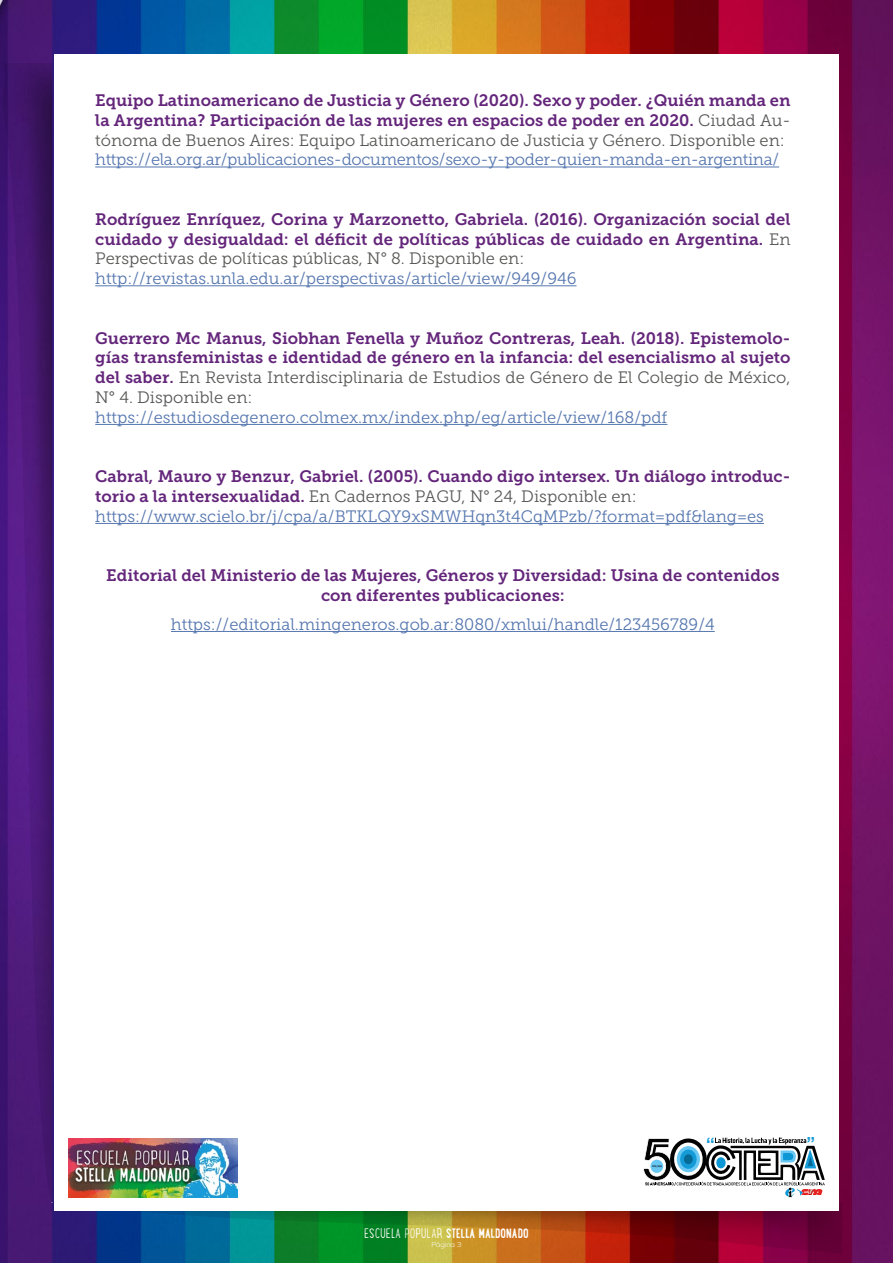
<style>
.page{position:relative;width:893px;height:1263px;background:#fff}
.page>*{position:absolute;margin:0;border:0;box-sizing:border-box;transform-origin:0 0}
.t1{font:700 17.4px "Arial";color:#0e97d5}
.t2{font:16.5px/19.8px "Museo Slab 700";color:#64267b}
.t3{font:16.5px/19.8px "Museo Slab 300";color:#5576af}
.t4{font:16.5px/19.8px "Museo Slab 300";color:#575756}
.t5{font:16.5px "Museo Slab 300";letter-spacing:-.02em;color:#5576af}
.t6{font:700 12px "Lunch Box";color:#fff}
.t7{font:300 7.5px "Graphie";color:#fff}
.t8{font:italic 700 6.45px "Arial";color:#fff}
.s1{font-family:"Museo Slab 300";color:#575756}
.s2{font-family:"Museo Slab 700";color:#64267b}
.s3{color:#575756}
.s4{font-weight:300}
</style>
<div class="page">
<img style="left:0;top:0;width:893px;height:1263px">
<img style="left:1px;top:63px;width:51px;height:1145px">
<img style="left:47px;top:1202px;width:795px;height:52px">
<div style="left:54px;top:54px;width:785px;height:1157px;background:#fff"></div>
<hr style="left:95px;top:167px;width:684px;height:1px;background:#5576af">
<hr style="left:95px;top:285px;width:481px;height:1px;background:#5576af">
<hr style="left:95px;top:424px;width:572px;height:1px;background:#5576af">
<hr style="left:95px;top:523px;width:669px;height:1px;background:#5576af">
<hr style="left:171px;top:631px;width:544px;height:1px;background:#5576af">
<img style="left:68px;top:1138px;width:169px;height:59px">
<svg style="left:643px;top:1138px;width:182px;height:59px"></svg>
<p class="t2" style="left:95px;top:90px;width:697px">Equipo Latinoamericano de Justicia y Género (2020). Sexo y poder. ¿Quién manda en la Argentina? Participación de las mujeres en espacios de poder en 2020. <span class="s1">Ciudad Au-</span></p>
<p class="t4" style="left:95px;top:130px;width:691px">tónoma de Buenos Aires: Equipo Latinoamericano de Justicia y Género. Disponible en:</p>
<p class="t5" style="left:95px;top:151px;width:685px">https://ela.org.ar/publicaciones-documentos/sexo-y-poder-quien-manda-en-argentina/</p>
<p class="t2" style="left:95px;top:209px;width:697px">Rodríguez Enríquez, Corina y Marzonetto, Gabriela. (2016). Organización social del cuidado y desigualdad: el déficit de políticas públicas de cuidado en Argentina. <span class="s1">En</span></p>
<p class="t4" style="left:95px;top:249px;width:431px">Perspectivas de políticas públicas, N° 8. Disponible en:</p>
<p class="t3" style="left:95px;top:269px;width:483px">http://revistas.unla.edu.ar/perspectivas/article/view/949/946</p>
<p class="t2" style="left:95px;top:328px;width:697px">Guerrero Mc Manus, Siobhan Fenella y Muñoz Contreras, Leah. (2018). Epistemolo&shy;gías transfeministas e identidad de género en la infancia: del esencialismo al sujeto</p>
<p class="t4" style="left:95px;top:368px;width:697px"><span class="s2">del saber.</span> En Revista Interdisciplinaria de Estudios de Género de El Colegio de México,<br>N° 4. Disponible en:</p>
<p class="t3" style="left:95px;top:407px;width:574px">https://estudiosdegenero.colmex.mx/index.php/eg/article/view/168/pdf</p>
<p class="t2" style="left:95px;top:467px;width:697px">Cabral, Mauro y Benzur, Gabriel. (2005). Cuando digo intersex. Un diálogo introduc-</p>
<p class="t3" style="left:95px;top:486px;width:670px"><span class="s2">torio a la intersexualidad.</span> <span class="s3">En Cadernos PAGU, N° 24, Disponible en: </span>https://www.scielo.br/j/cpa/a/BTKLQY9xSMWHqn3t4CqMPzb/?format=pdf&amp;lang=es</p>
<p class="t2" style="left:106px;top:566px;width:675px;text-align:center">Editorial del Ministerio de las Mujeres, Géneros y Diversidad: Usina de contenidos con diferentes publicaciones:</p>
<p class="t3" style="left:171px;top:614px;width:545px">https://editorial.mingeneros.gob.ar:8080/xmlui/handle/123456789/4</p>
<p class="t1" style="left:706px;top:1133px;width:10px">“</p>
<p class="t1" style="left:815px;top:1148px;width:10px;rotate:-180deg">“</p>
<p class="t6" style="left:364px;top:1223px;width:166px"><span class="s4">ESCUELA POPULAR</span> STELLA MALDONADO</p>
<p class="t7" style="left:431px;top:1240px;width:32px">Página 3</p>
<p class="t8" style="left:808px;top:1188px;width:5px">T</p>
</div>
